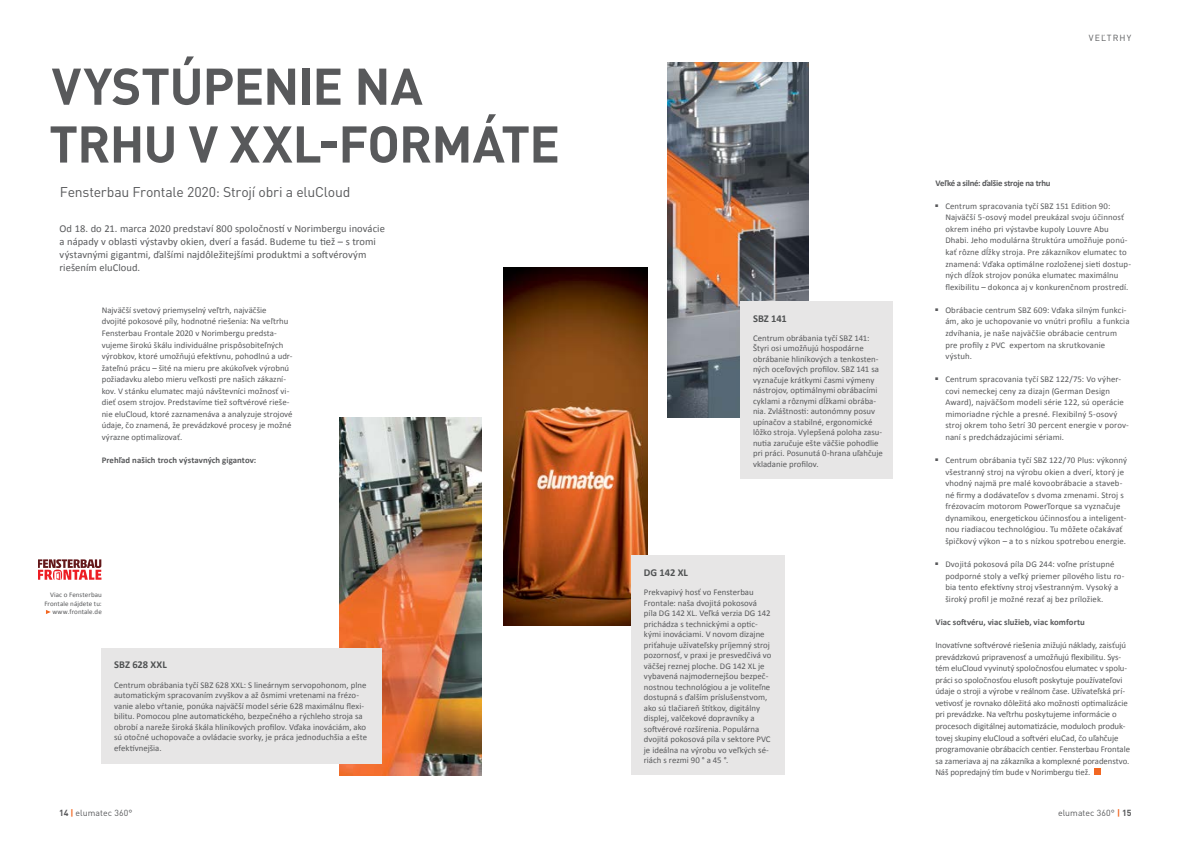
<style>
.page{position:relative;width:1191px;height:844px;background:#fff}
.page>*{position:absolute;margin:0;border:0;box-sizing:border-box;transform-origin:0 0}
.t1{font:700 50.75px/57.8px "DIN Pro";letter-spacing:-.015em;color:#58595b}
.t2{font:14px "DIN Pro";letter-spacing:-.015em;color:#58595b}
.t3{font:10.5px/13.1px "Calibri";letter-spacing:.005em;color:#58595b}
.t4{font:700 10.5px "Calibri";letter-spacing:-.005em;color:#505253}
.t5{font:8.75px/11.5px "Calibri";letter-spacing:.005em;color:#58595b}
.t6{font:700 8.75px "Calibri";letter-spacing:.005em;color:#58595b}
.t7{font:8.75px "DIN Pro";letter-spacing:.01em;color:#58595b}
.t8{font:700 8.75px "Calibri";letter-spacing:-.025em;color:#58595b}
.t9{font:8.75px "DIN Pro";letter-spacing:.125em;color:#58595b}
.t10{font:7px/8.8px "Calibri";letter-spacing:.01em;color:#58595b;text-align:right}
.s1{font-weight:700}
.s2{font-weight:700;color:#f26722}
</style>
<div class="page">
<div style="left:1094px;top:768px;width:6px;height:7px;background:#f26722"></div>
<img style="left:504px;top:267px;width:143px;height:358px">
<div style="left:631px;top:555px;width:154px;height:220px;background:#e7e6e6"></div>
<img style="left:667px;top:62px;width:142px;height:356px">
<div style="left:740px;top:301px;width:153px;height:177px;background:#e7e6e6"></div>
<img style="left:340px;top:417px;width:141px;height:358px">
<div style="left:102px;top:648px;width:280px;height:115px;background:#e7e6e6"></div>
<svg style="left:38px;top:559px;width:63px;height:21px"></svg>
<svg style="left:46px;top:610px;width:5px;height:4px"></svg>
<h1 class="t1" style="left:49px;top:55px;width:512px">VYSTÚPENIE NA<br>TRHU V XXL-FORMÁTE</h1>
<h2 class="t2" style="left:60px;top:183px;width:292px">Fensterbau Frontale 2020: Strojí obri a eluCloud</h2>
<p class="t3" style="left:60px;top:221px;width:327px">Od 18. do 21. marca 2020 predstaví 800 spoločností v Norimbergu inovácie a nápady v oblasti výstavby okien, dverí a fasád. Budeme tu tiež – s tromi výstavnými gigantmi, ďalšími najdôležitejšími produktmi a softvérovým riešením eluCloud.</p>
<p class="t5" style="left:102px;top:303px;width:192px">Najväčší svetový priemyselný veľtrh, najväčšie dvojité pokosové píly, hodnotné riešenia: Na veľtrhu Fensterbau Frontale 2020 v Norimbergu predsta&shy;vujeme širokú škálu individuálne prispôsobiteľných výrobkov, ktoré umožňujú efektívnu, pohodlnú a udr&shy;žateľnú prácu – šité na mieru pre akúkoľvek výrobnú požiadavku alebo mieru veľkosti pre našich zákazní&shy;kov. V stánku elumatec majú návštevníci možnosť vi&shy;dieť osem strojov. Predstavíme tiež softvérové rieše&shy;nie eluCloud, ktoré zaznamenáva a analyzuje strojové údaje, čo znamená, že prevádzkové procesy je možné výrazne optimalizovať.</p>
<p class="t6" style="left:102px;top:454px;width:156px">Prehľad našich troch výstavných gigantov:</p>
<p class="t10" style="left:44px;top:589px;width:59px">Viac o Fensterbau<br>Frontale nájdete tu: www.frontale.de</p>
<p class="t4" style="left:114px;top:658px;width:54px">SBZ 628 XXL</p>
<p class="t5" style="left:114px;top:678px;width:254px;line-height:10.5px">Centrum obrábania tyčí SBZ 628 XXL: S lineárnym servopohonom, plne automatickým spracovaním zvyškov a až ôsmimi vretenami na frézo&shy;vanie alebo vŕtanie, ponúka najväčší model série 628 maximálnu flexi&shy;bilitu. Pomocou plne automatického, bezpečného a rýchleho stroja sa obrobí a nareže široká škála hliníkových profilov. Vďaka inováciám, ako sú otočné uchopovače a ovládacie svorky, je práca jednoduchšia a ešte efektívnejšia.</p>
<p class="t9" style="left:1088px;top:32px;width:44px">VEĽTRHY</p>
<p class="t4" style="left:753px;top:311px;width:35px">SBZ 141</p>
<p class="t5" style="left:753px;top:332px;width:131px;line-height:10.5px">Centrum obrábania tyčí SBZ 141:<br>Štyri osi umožňujú hospodárne obrábanie hliníkových a tenkosten&shy;ných oceľových profilov. SBZ 141 sa vyznačuje krátkymi časmi výmeny nástrojov, optimálnymi obrábacími cyklami a rôznymi dĺžkami obrába&shy;nia. Zvláštnosti: autonómny posuv upínačov a stabilné, ergonomické lôžko stroja. Vylepšená poloha zasu&shy;nutia zaručuje ešte väčšie pohodlie pri práci. Posunutá 0-hrana uľahčuje vkladanie profilov.</p>
<p class="t4" style="left:644px;top:565px;width:46px">DG 142 XL</p>
<p class="t5" style="left:644px;top:586px;width:129px;line-height:10.5px">Prekvapivý hosť vo Fensterbau Frontale: naša dvojitá pokosová píla DG 142 XL. Veľká verzia DG 142 prichádza s technickými a optic&shy;kými inováciami. V novom dizajne priťahuje užívateľsky príjemný stroj pozornosť, v praxi je presvedčivá vo väčšej reznej ploche. DG 142 XL je vybavená najmodernejšou bezpeč&shy;nostnou technológiou a je voliteľne dostupná s ďalším príslušenstvom, ako sú tlačiareň štítkov, digitálny displej, valčekové dopravníky a softvérové rozšírenia. Populárna dvojitá pokosová píla v sektore PVC je ideálna na výrobu vo veľkých sé&shy;riách s rezmi 90 ° a 45 °.</p>
<p class="t8" style="left:935px;top:177px;width:117px">Veľké a silné: ďalšie stroje na trhu</p>
<p class="t5" style="left:945px;top:200px;width:187px;text-indent:-10px"><sup>Ԏ</sup> Centrum spracovania tyčí SBZ 151 Edition 90:<br>Najväčší 5-osový model preukázal svoju účinnosť okrem iného pri výstavbe kupoly Louvre Abu Dhabi. Jeho modulárna štruktúra umožňuje ponú&shy;kať rôzne dĺžky stroja. Pre zákazníkov elumatec to znamená: Vďaka optimálne rozloženej sieti dostup&shy;ných dĺžok strojov ponúka elumatec maximálnu flexibilitu – dokonca aj v konkurenčnom prostredí.</p>
<p class="t5" style="left:945px;top:303px;width:186px;text-indent:-10px"><sup>Ԏ</sup> Obrábacie centrum SBZ 609: Vďaka silným funkci&shy;ám, ako je uchopovanie vo vnútri profilu a funkcia zdvíhania, je naše najväčšie obrábacie centrum pre profily z PVC expertom na skrutkovanie výstuh.</p>
<p class="t5" style="left:945px;top:373px;width:185px;text-indent:-10px"><sup>Ԏ</sup> Centrum spracovania tyčí SBZ 122/75: Vo výher&shy;covi nemeckej ceny za dizajn (German Design Award), najväčšom modeli série 122, sú operácie mimoriadne rýchle a presné. Flexibilný 5-osový stroj okrem toho šetrí 30 percent energie v porov&shy;naní s predchádzajúcimi sériami.</p>
<p class="t5" style="left:945px;top:454px;width:183px;text-indent:-10px"><sup>Ԏ</sup> Centrum obrábania tyčí SBZ 122/70 Plus: výkonný všestranný stroj na výrobu okien a dverí, ktorý je vhodný najmä pre malé kovoobrábacie a staveb&shy;né firmy a dodávateľov s dvoma zmenami. Stroj s frézovacím motorom PowerTorque sa vyznačuje dynamikou, energetickou účinnosťou a inteligent&shy;nou riadiacou technológiou. Tu môžete očakávať špičkový výkon – a to s nízkou spotrebou energie.</p>
<p class="t5" style="left:945px;top:558px;width:181px;text-indent:-10px"><sup>Ԏ</sup> Dvojitá pokosová píla DG 244: voľne prístupné podporné stoly a veľký priemer pílového listu ro&shy;bia tento efektívny stroj všestranným. Vysoký a široký profil je možné rezať aj bez príložiek.</p>
<p class="t6" style="left:935px;top:616px;width:151px">Viac softvéru, viac služieb, viac komfortu</p>
<p class="t5" style="left:935px;top:638px;width:196px">Inovatívne softvérové riešenia znižujú náklady, zaisťujú prevádzkovú pripravenosť a umožňujú flexibilitu. Sys&shy;tém eluCloud vyvinutý spoločnosťou elumatec v spolu&shy;práci so spoločnosťou elusoft poskytuje používateľovi údaje o stroji a výrobe v reálnom čase. Užívateľská prí&shy;vetivosť je rovnako dôležitá ako možnosti optimalizácie pri prevádzke. Na veľtrhu poskytujeme informácie o procesoch digitálnej automatizácie, moduloch produk&shy;tovej skupiny eluCloud a softvéri eluCad, čo uľahčuje programovanie obrábacích centier. Fensterbau Frontale sa zameriava aj na zákazníka a komplexné poradenstvo.<br>Náš popredajný tím bude v Norimbergu tiež.</p>
<p class="t7" style="left:59px;top:806px;width:75px"><span class="s1">14</span> <span class="s2">|</span> elumatec 360°</p>
<p class="t7" style="left:1058px;top:806px;width:75px">elumatec 360° <span class="s2">|</span> <span class="s1">15</span></p>
</div>
